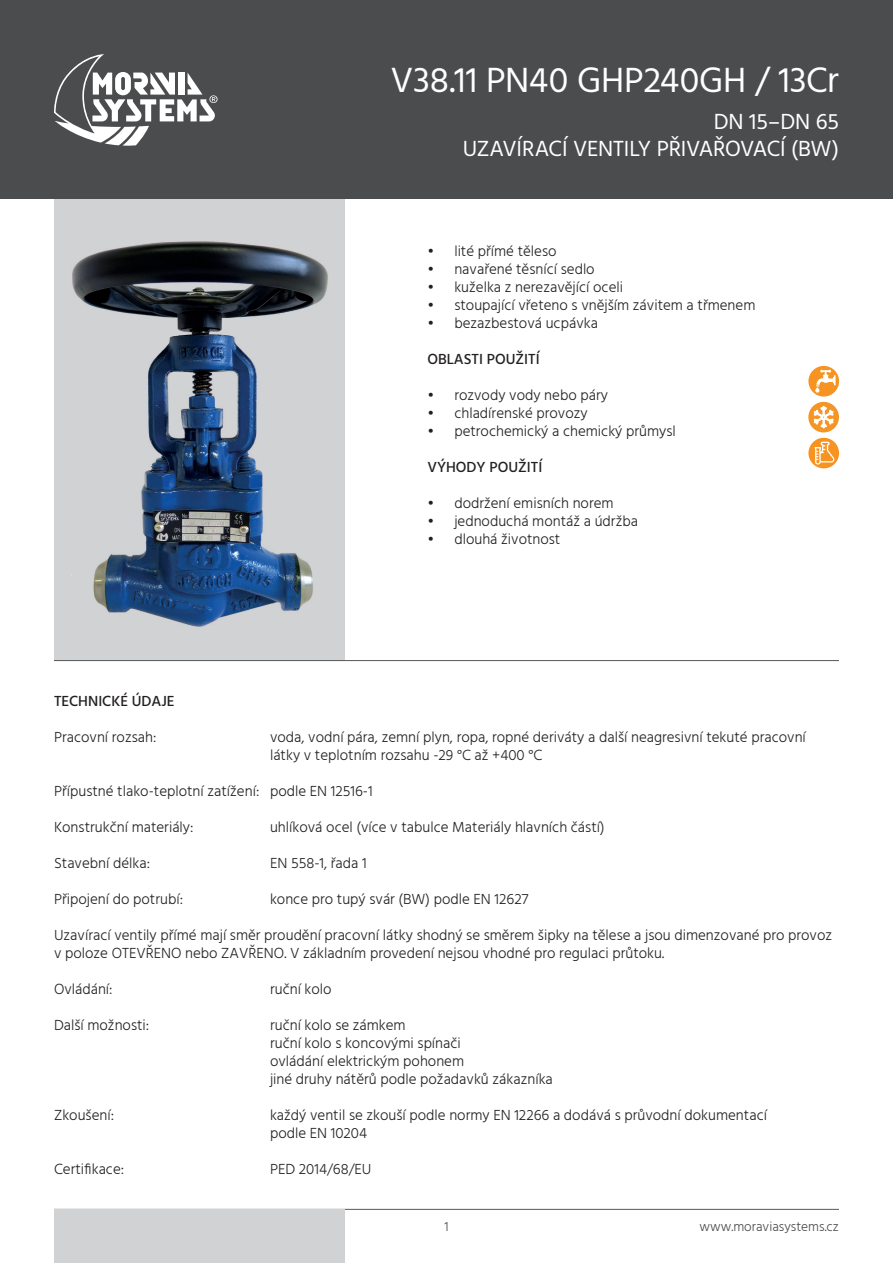
<style>
.page{position:relative;width:893px;height:1263px;background:#fff}
.page>*{position:absolute;margin:0;border:0;box-sizing:border-box;transform-origin:0 0}
.t1{font:36px "Hind Vadodara";letter-spacing:-.005em;color:#fff}
.t2{font:22.5px/27px "Hind Vadodara";letter-spacing:-.01em;color:#fff;text-align:right}
.t3{font:300 15px/18px "Hind Vadodara";color:#231f20}
.t4{font:500 15px "Hind Vadodara";color:#231f20}
.t5{font:300 13.5px "Hind Vadodara";color:#4b4c4d}
</style>
<div class="page">
<hr style="left:54px;top:1209px;width:785px;height:1px;background:#57585a">
<div style="left:54px;top:121px;width:291px;height:539px;background:#d1d2d4"></div>
<hr style="left:54px;top:660px;width:785px;height:1px;background:#57585a">
<div style="left:0;top:0;width:893px;height:198px;background:#4b4c4d"></div>
<div style="left:54px;top:1209px;width:291px;height:54px;background:#d1d2d4"></div>
<div style="left:808px;top:438px;width:31px;height:30px;background:#f79320;border-radius:50%"></div>
<svg style="left:814px;top:442px;width:20px;height:22px"></svg>
<div style="left:808px;top:366px;width:31px;height:30px;background:#f79320;border-radius:50%"></div>
<svg style="left:815px;top:370px;width:21px;height:23px"></svg>
<div style="left:808px;top:402px;width:31px;height:30px;background:#f59524;border-radius:50%"></div>
<svg style="left:814px;top:406px;width:20px;height:22px"></svg>
<img style="left:71px;top:241px;width:257px;height:386px">
<svg style="left:54px;top:54px;width:164px;height:92px"></svg>
<h1 class="t1" style="left:391px;top:54px;width:450px">V38.11 PN40 GHP240GH / 13Cr</h1>
<h2 class="t2" style="left:463px;top:108px;width:378px">DN 15–DN 65<br>UZAVÍRACÍ VENTILY PŘIVAŘOVACÍ (BW)</h2>
<p class="t3" style="left:427px;top:242px;width:131px">• lité přímé těleso</p>
<p class="t3" style="left:427px;top:260px;width:169px">• navařené těsnící sedlo</p>
<p class="t3" style="left:427px;top:278px;width:197px">• kuželka z nerezavějící oceli</p>
<p class="t3" style="left:427px;top:296px;width:330px">• stoupající vřeteno s vnějším závitem a třmenem</p>
<p class="t3" style="left:427px;top:314px;width:172px">• bezazbestová ucpávka</p>
<p class="t4" style="left:427px;top:348px;width:114px">OBLASTI POUŽITÍ</p>
<p class="t3" style="left:427px;top:386px;width:182px">• rozvody vody nebo páry</p>
<p class="t3" style="left:427px;top:404px;width:162px">• chladírenské provozy</p>
<p class="t3" style="left:427px;top:422px;width:250px">• petrochemický a chemický průmysl</p>
<p class="t4" style="left:427px;top:456px;width:116px">VÝHODY POUŽITÍ</p>
<p class="t3" style="left:427px;top:494px;width:188px">• dodržení emisních norem</p>
<p class="t3" style="left:427px;top:512px;width:212px">• jednoduchá montáž a údržba</p>
<p class="t3" style="left:427px;top:530px;width:135px">• dlouhá životnost</p>
<p class="t4" style="left:54px;top:690px;width:122px">TECHNICKÉ ÚDAJE</p>
<p class="t3" style="left:54px;top:728px;width:104px">Pracovní rozsah:</p>
<p class="t3" style="left:270px;top:728px;width:537px">voda, vodní pára, zemní plyn, ropa, ropné deriváty a další neagresivní tekuté pracovní látky v teplotním rozsahu -29 °C až +400 °C</p>
<p class="t3" style="left:54px;top:782px;width:320px">Přípustné tlako-teplotní zatížení: podle EN 12516-1</p>
<p class="t3" style="left:54px;top:818px;width:141px">Konstrukční materiály:</p>
<p class="t3" style="left:270px;top:818px;width:336px">uhlíková ocel (více v tabulce Materiály hlavních částí)</p>
<p class="t3" style="left:54px;top:854px;width:98px">Stavební délka:</p>
<p class="t3" style="left:270px;top:854px;width:98px">EN 558-1, řada 1</p>
<p class="t3" style="left:54px;top:890px;width:131px">Připojení do potrubí:</p>
<p class="t3" style="left:270px;top:890px;width:260px">konce pro tupý svár (BW) podle EN 12627</p>
<p class="t3" style="left:54px;top:926px;width:780px">Uzavírací ventily přímé mají směr proudění pracovní látky shodný se směrem šipky na tělese a jsou dimenzované pro provoz v poloze OTEVŘENO nebo ZAVŘENO. V základním provedení nejsou vhodné pro regulaci průtoku.</p>
<p class="t3" style="left:54px;top:980px;width:60px">Ovládání:</p>
<p class="t3" style="left:270px;top:980px;width:63px">ruční kolo</p>
<p class="t3" style="left:54px;top:1016px;width:97px">Další možnosti:</p>
<p class="t3" style="left:270px;top:1016px;width:284px">ruční kolo se zámkem<br>ruční kolo s koncovými spínači<br>ovládání elektrickým pohonem<br>jiné druhy nátěrů podle požadavků zákazníka</p>
<p class="t3" style="left:54px;top:1106px;width:62px">Zkoušení:</p>
<p class="t3" style="left:270px;top:1106px;width:498px">každý ventil se zkouší podle normy EN 12266 a dodává s průvodní dokumentací podle EN 10204</p>
<p class="t3" style="left:54px;top:1160px;width:72px">Certifikace:</p>
<p class="t3" style="left:270px;top:1160px;width:103px">PED 2014/68/EU</p>
<p class="t5" style="left:444px;top:1217px;width:6px">1</p>
<p class="t5" style="left:699px;top:1217px;width:141px">www.moraviasystems.cz</p>
</div>
